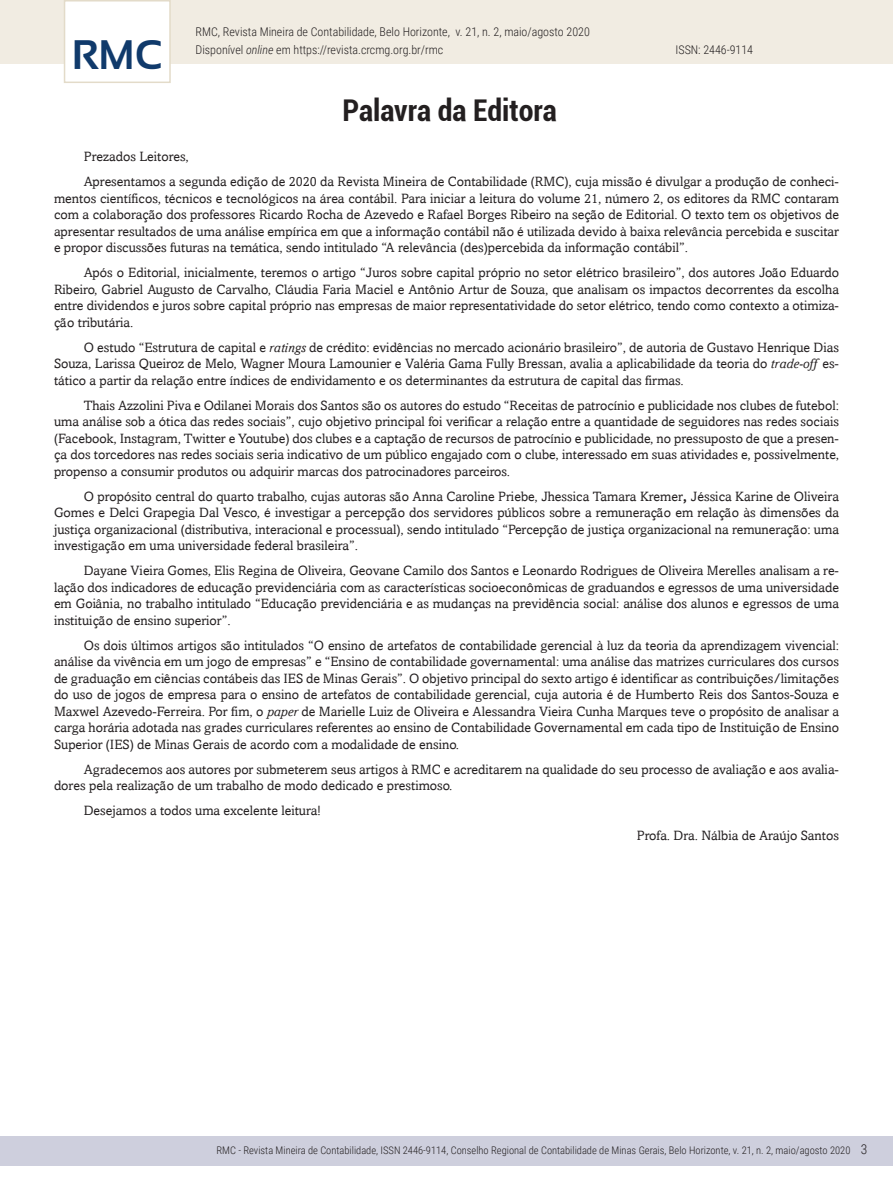
<style>
.page{position:relative;width:893px;height:1191px;background:#fff}
.page>*{position:absolute;margin:0;border:0;box-sizing:border-box;transform-origin:0 0}
.t1{font:700 41.25px "Sansation";color:#103a6b}
.t2{font:700 condensed 30px "Roboto";color:#231f20}
.texto_corrido_1{font:13.5px/16.5px "Amasis";color:#231f20;text-align:justify}
.t3{font:300 13.5px "Roboto Condensed";color:#231f20}
.t4{font:300 12px "Roboto Condensed";color:#231f20}
.t5{font:300 10.5px "Roboto Condensed";color:#231f20}
.s1{font-style:italic}
.s2{font-weight:700}
</style>
<div class="page">
<div style="left:0;top:1135px;width:893px;height:30px;background:#cecfdd"></div>
<div style="left:0;top:0;width:893px;height:64px;background:#f1ece2"></div>
<div style="left:64px;top:0;width:107px;height:83px;background:#fff;border:2px solid #e3dbc9"></div>
<h1 class="t1" style="left:72px;top:32px;width:92px">RMC</h1>
<p class="t4" style="left:196px;top:23px;width:396px">RMC, Revista Mineira de Contabilidade, Belo Horizonte, v. 21, n. 2, maio/agosto 2020</p>
<p class="t4" style="left:196px;top:41px;width:249px">Disponível <span class="s1">online</span> em https://revista.crcmg.org.br/rmc</p>
<p class="t4" style="left:675px;top:41px;width:79px">ISSN: 2446-9114</p>
<p class="t2" style="left:343px;top:90px;width:216px">Palavra da Editora</p>
<p class="texto_corrido_1" style="left:84px;top:148px;width:106px">Prezados Leitores,</p>
<p class="texto_corrido_1" style="left:54px;top:173px;width:786px;text-indent:30px">Apresentamos a segunda edição de 2020 da Revista Mineira de Contabilidade (RMC), cuja missão é divulgar a produção de conheci&shy;mentos científicos, técnicos e tecnológicos na área contábil. Para iniciar a leitura do volume 21, número 2, os editores da RMC contaram com a colaboração dos professores Ricardo Rocha de Azevedo e Rafael Borges Ribeiro na seção de Editorial. O texto tem os objetivos de apresentar resultados de uma análise empírica em que a informação contábil não é utilizada devido à baixa relevância percebida e suscitar e propor discussões futuras na temática, sendo intitulado “A relevância (des)percebida da informação contábil”.</p>
<p class="texto_corrido_1" style="left:54px;top:264px;width:786px;text-indent:30px">Após o Editorial, inicialmente, teremos o artigo “Juros sobre capital próprio no setor elétrico brasileiro”, dos autores João Eduardo Ribeiro, Gabriel Augusto de Carvalho, Cláudia Faria Maciel e Antônio Artur de Souza, que analisam os impactos decorrentes da escolha entre dividendos e juros sobre capital próprio nas empresas de maior representatividade do setor elétrico, tendo como contexto a otimiza&shy;ção tributária.</p>
<p class="texto_corrido_1" style="left:54px;top:339px;width:786px;text-indent:30px">O estudo “Estrutura de capital e <span class="s1">ratings</span> de crédito: evidências no mercado acionário brasileiro”, de autoria de Gustavo Henrique Dias Souza, Larissa Queiroz de Melo, Wagner Moura Lamounier e Valéria Gama Fully Bressan, avalia a aplicabilidade da teoria do <span class="s1">trade-off</span> es&shy;tático a partir da relação entre índices de endividamento e os determinantes da estrutura de capital das firmas.</p>
<p class="texto_corrido_1" style="left:54px;top:397px;width:786px;text-indent:30px">Thais Azzolini Piva e Odilanei Morais dos Santos são os autores do estudo “Receitas de patrocínio e publicidade nos clubes de futebol: uma análise sob a ótica das redes sociais”, cujo objetivo principal foi verificar a relação entre a quantidade de seguidores nas redes sociais (Facebook, Instagram, Twitter e Youtube) dos clubes e a captação de recursos de patrocínio e publicidade, no pressuposto de que a presen&shy;ça dos torcedores nas redes sociais seria indicativo de um público engajado com o clube, interessado em suas atividades e, possivelmente, propenso a consumir produtos ou adquirir marcas dos patrocinadores parceiros.</p>
<p class="texto_corrido_1" style="left:54px;top:488px;width:786px;text-indent:30px">O propósito central do quarto trabalho, cujas autoras são Anna Caroline Priebe, Jhessica Tamara Kremer<span class="s2">,</span> Jéssica Karine de Oliveira Gomes e Delci Grapegia Dal Vesco, é investigar a percepção dos servidores públicos sobre a remuneração em relação às dimensões da justiça organizacional (distributiva, interacional e processual), sendo intitulado “Percepção de justiça organizacional na remuneração: uma investigação em uma universidade federal brasileira”.</p>
<p class="texto_corrido_1" style="left:54px;top:562px;width:786px;text-indent:30px">Dayane Vieira Gomes, Elis Regina de Oliveira, Geovane Camilo dos Santos e Leonardo Rodrigues de Oliveira Merelles analisam a re&shy;lação dos indicadores de educação previdenciária com as características socioeconômicas de graduandos e egressos de uma universidade em Goiânia, no trabalho intitulado “Educação previdenciária e as mudanças na previdência social: análise dos alunos e egressos de uma instituição de ensino superior”.</p>
<p class="texto_corrido_1" style="left:54px;top:637px;width:786px;text-indent:30px">Os dois últimos artigos são intitulados “O ensino de artefatos de contabilidade gerencial à luz da teoria da aprendizagem vivencial: análise da vivência em um jogo de empresas” e “Ensino de contabilidade governamental: uma análise das matrizes curriculares dos cursos de graduação em ciências contábeis das IES de Minas Gerais”. O objetivo principal do sexto artigo é identificar as contribuições/limitações do uso de jogos de empresa para o ensino de artefatos de contabilidade gerencial, cuja autoria é de Humberto Reis dos Santos-Souza e Maxwel Azevedo-Ferreira. Por fim, o <span class="s1">paper</span> de Marielle Luiz de Oliveira e Alessandra Vieira Cunha Marques teve o propósito de analisar a carga horária adotada nas grades curriculares referentes ao ensino de Contabilidade Governamental em cada tipo de Instituição de Ensino Superior (IES) de Minas Gerais de acordo com a modalidade de ensino.</p>
<p class="texto_corrido_1" style="left:54px;top:761px;width:786px;text-indent:30px">Agradecemos aos autores por submeterem seus artigos à RMC e acreditarem na qualidade do seu processo de avaliação e aos avalia&shy;dores pela realização de um trabalho de modo dedicado e prestimoso.</p>
<p class="texto_corrido_1" style="left:84px;top:802px;width:238px">Desejamos a todos uma excelente leitura!</p>
<p class="texto_corrido_1" style="left:637px;top:827px;width:204px">Profa. Dra. Nálbia de Araújo Santos</p>
<p class="t5" style="left:216px;top:1143px;width:635px">RMC - Revista Mineira de Contabilidade, ISSN 2446-9114, Conselho Regional de Contabilidade de Minas Gerais, Belo Horizonte, v. 21, n. 2, maio/agosto 2020</p>
<p class="t3" style="left:861px;top:1140px;width:8px">3</p>
</div>
